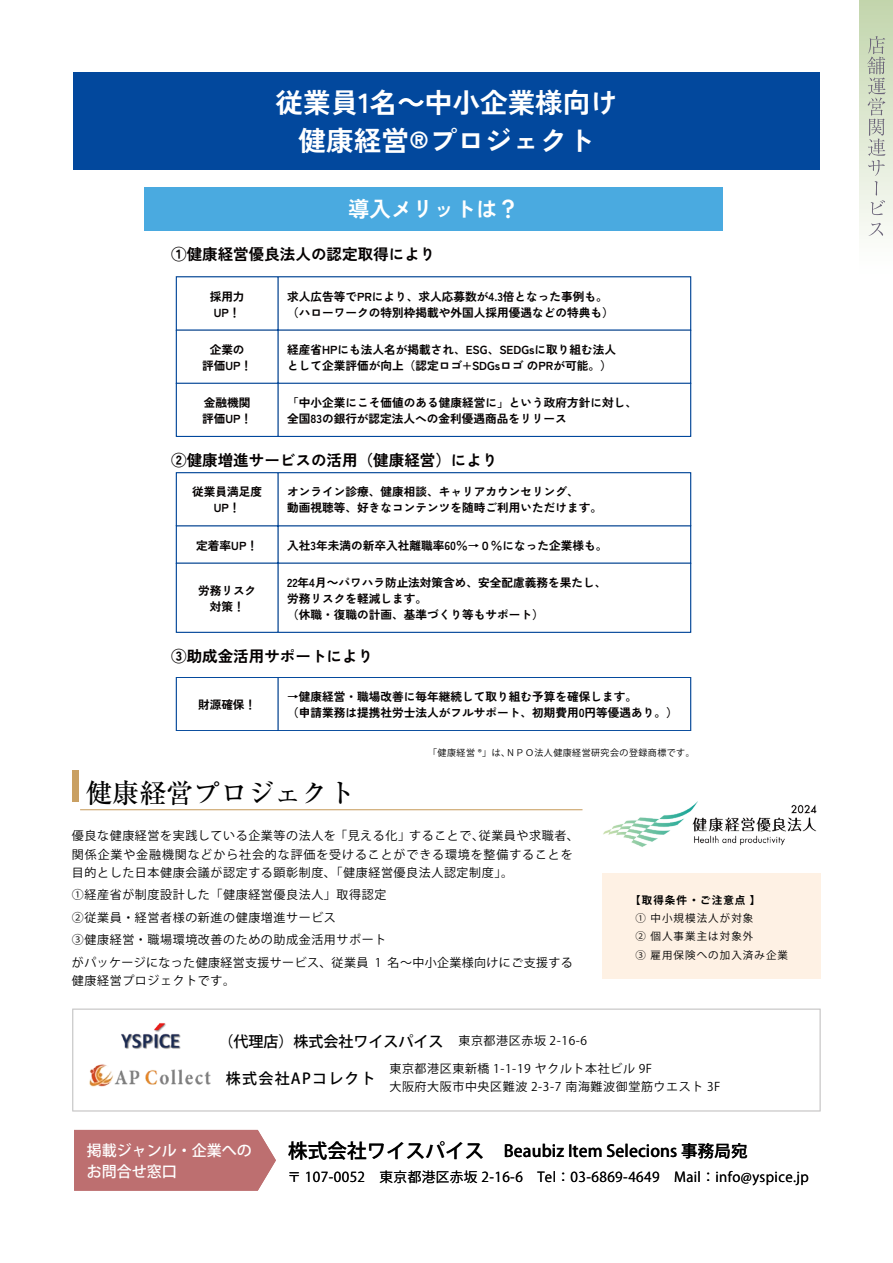
<style>
.page{position:relative;width:893px;height:1263px;background:#fff}
.page>*{position:absolute;margin:0;border:0;box-sizing:border-box;transform-origin:0 0}
.t1{font:700 27.6px/38.5px "Zen Kaku Gothic New";color:#fff;text-align:center}
.t2{font:500 27px "Ryumin Pro";color:#000}
.t3{font:700 21.45px "Zen Kaku Gothic New";color:#fff}
.t4{font:500 16.5px "Koz Go Pr 6 N";letter-spacing:.005em;color:#000}
.t5{font:700 15.6px "Zen Kaku Gothic New";color:#040000}
.t6{font:500 15px "Koz Go Pr 6 N";color:#000}
.t7{font:500 15px/21.3px "Koz Go Pr 6 N";color:#fff}
.t8{font:500 15px "Koz Go Pr 6 N";letter-spacing:.085em;color:#000}
.t9{font:13.65px "Koz Go Pr 6 N";letter-spacing:.03em;color:#000}
.t10{font:12px/18.3px "Koz Go Pr 6 N";letter-spacing:.05em;color:#000}
.t11{font:700 11.7px/16px "Zen Kaku Gothic New";color:#040000}
.t12{font:10.5px/18.3px "Koz Go Pr 6 N";letter-spacing:.1em;color:#000}
.t13{font:700 10.5px "Koz Go Pr 6 N";letter-spacing:.1em;color:#000}
.t14{font:9px "Koz Go Pr 6 N";letter-spacing:.05em;color:#000}
.s1{font-weight:400;font-size:12px}
.s2{font-size:19.5px}
</style>
<div class="page">
<div style="left:603px;top:873px;width:218px;height:105px;background:#fef1e4"></div>
<hr style="left:80px;top:809px;width:502px;height:1px;background:#c9a063">
<div style="left:72px;top:770px;width:6px;height:32px;background:#c9a063"></div>
<svg style="left:72px;top:1008px;width:749px;height:103px"></svg>
<div style="left:73px;top:72px;width:747px;height:98px;background:#02489d"></div>
<svg style="left:398px;top:98px;width:26px;height:8px"></svg>
<img style="left:603px;top:801px;width:214px;height:46px">
<div style="left:144px;top:187px;width:579px;height:44px;background:#4aaae0"></div>
<hr style="left:176px;top:277px;width:1px;height:159px;background:#02489d">
<hr style="left:277px;top:277px;width:2px;height:159px;background:#02489d">
<hr style="left:690px;top:277px;width:1px;height:159px;background:#02489d">
<hr style="left:176px;top:276px;width:515px;height:1px;background:#02489d">
<hr style="left:176px;top:329px;width:515px;height:2px;background:#02489d">
<hr style="left:176px;top:383px;width:515px;height:1px;background:#02489d">
<hr style="left:176px;top:436px;width:515px;height:1px;background:#02489d">
<svg style="left:327px;top:580px;width:11px;height:4px"></svg>
<hr style="left:176px;top:473px;width:1px;height:159px;background:#02489d">
<hr style="left:277px;top:473px;width:2px;height:159px;background:#02489d">
<hr style="left:690px;top:473px;width:1px;height:159px;background:#02489d">
<hr style="left:176px;top:472px;width:515px;height:1px;background:#02489d">
<hr style="left:176px;top:525px;width:515px;height:1px;background:#02489d">
<hr style="left:176px;top:562px;width:515px;height:2px;background:#02489d">
<hr style="left:176px;top:632px;width:515px;height:1px;background:#02489d">
<hr style="left:176px;top:678px;width:1px;height:52px;background:#02489d">
<hr style="left:277px;top:678px;width:2px;height:52px;background:#02489d">
<hr style="left:690px;top:678px;width:1px;height:52px;background:#02489d">
<hr style="left:176px;top:677px;width:515px;height:1px;background:#02489d">
<hr style="left:176px;top:730px;width:515px;height:1px;background:#02489d">
<img style="left:83px;top:1061px;width:137px;height:29px">
<img style="left:120px;top:1022px;width:63px;height:30px">
<div style="left:74px;top:1130px;width:202px;height:61px;background:#bd6f70"></div>
<div style="left:859px;top:0;width:34px;height:275px;background:linear-gradient(to bottom,#c2d5ac,#fff)"></div>
<svg style="left:867px;top:36px;width:19px;height:200px;background:#ced5c7"></svg>
<h1 class="t1" style="left:276px;top:83px;width:344px">従業員1名 中小企業様向け健康経営®プロジェクト</h1>
<h3 class="t3" style="left:348px;top:196px;width:173px">導入メリットは？</h3>
<h3 class="t5" style="left:171px;top:244px;width:266px">①健康経営優良法人の認定取得により</h3>
<p class="t11" style="left:210px;top:288px;width:36px;text-align:center">採用力<br>UP！</p>
<p class="t11" style="left:287px;top:288px;width:328px">求人広告等でPRにより、求人応募数が4.3倍となった事例も。（ハローワークの特別枠掲載や外国人採用優遇などの特典も）</p>
<p class="t11" style="left:202px;top:341px;width:52px;text-align:center">企業の<br>評価UP！</p>
<p class="t11" style="left:287px;top:341px;width:330px">経産省HPにも法人名が掲載され、ESG、SEDGsに取り組む法人として企業評価が向上（認定ロゴ+SDGsロゴのPRが可能。）</p>
<p class="t11" style="left:202px;top:394px;width:52px">金融機関評価UP！</p>
<p class="t11" style="left:287px;top:394px;width:351px">「中小企業にこそ価値のある健康経営に」という政府方針に対し、全国83の銀行が認定法人への金利優遇商品をリリース</p>
<h3 class="t5" style="left:171px;top:450px;width:328px">②健康増進サービスの活用（健康経営）により</h3>
<p class="t11" style="left:192px;top:484px;width:71px;text-align:center">従業員満足度<br>UP！</p>
<p class="t11" style="left:287px;top:484px;width:316px">オンライン診療、健康相談、キャリアカウンセリング、<br>動画視聴等、好きなコンテンツを随時ご利用いただけます。</p>
<p class="t11" style="left:196px;top:537px;width:63px">定着率UP！</p>
<p class="t11" style="left:287px;top:537px;width:322px">入社3年未満の新卒入社離職率60％→０％になった企業様も。</p>
<p class="t11" style="left:198px;top:582px;width:60px;text-align:center">労務リスク対策！</p>
<p class="t11" style="left:287px;top:574px;width:321px">22年4月 パワハラ防止法対策含め、安全配慮義務を果たし、労務リスクを軽減します。<br>（休職・復職の計画、基準づくり等もサポート）</p>
<h3 class="t5" style="left:171px;top:646px;width:204px">③助成金活用サポートにより</h3>
<p class="t11" style="left:198px;top:696px;width:60px">財源確保！</p>
<p class="t11" style="left:287px;top:688px;width:392px">→健康経営・職場改善に毎年継続して取り組む予算を確保します。<br>（申請業務は提携社労士法人がフルサポート、初期費用0円等優遇あり。）</p>
<p class="t14" style="left:428px;top:748px;width:268px">「健康経営 ®」は、ＮＰＯ法人健康経営研究会の登録商標です。</p>
<h2 class="t2" style="left:85px;top:772px;width:271px">健康経営プロジェクト</h2>
<p class="t10" style="left:72px;top:827px;width:508px">優良な健康経営を実践している企業等の法人を「見える化」することで、従業員や求職者、関係企業や金融機関などから社会的な評価を受けることができる環境を整備することを目的とした日本健康会議が認定する顕彰制度、「健康経営優良法人認定制度」。</p>
<p class="t10" style="left:72px;top:884px;width:502px;line-height:22.5px">①経産省が制度設計した「健康経営優良法人」取得認定<br>②従業員・経営者様の新進の健康増進サービス<br>③健康経営・職場環境改善のための助成金活用サポート<br>がパッケージになった健康経営支援サービス、従業員 1 名～中小企業様向けにご支援する</p>
<p class="t10" style="left:72px;top:972px;width:165px">健康経営プロジェクトです。</p>
<p class="t6" style="left:218px;top:1033px;width:370px">（代理店）株式会社ワイスパイス <span class="s1">東京都港区赤坂 2-16-6</span></p>
<p class="t13" style="left:630px;top:894px;width:132px">【取得条件 ・ご注意点 】</p>
<p class="t12" style="left:635px;top:909px;width:154px">① 中小規模法人が対象<br>② 個人事業主は対象外<br>③ 雇用保険への加入済み企業</p>
<p class="t8" style="left:226px;top:1069px;width:151px">株式会社APコレクト</p>
<p class="t10" style="left:389px;top:1060px;width:333px">東京都港区東新橋 1-1-19 ヤクルト本社ビル 9F<br>大阪府大阪市中央区難波 2-3-7 南海難波御堂筋ウエスト 3F</p>
<p class="t7" style="left:87px;top:1140px;width:166px">掲載ジャンル・企業へのお問合せ窓口</p>
<h3 class="t4" style="left:288px;top:1141px;width:461px"><span class="s2">株式会社ワイスパイス　</span>Beaubiz Item Selecions 事務局宛</h3>
<p class="t9" style="left:287px;top:1169px;width:523px">〒 107-0052　東京都港区赤坂 2-16-6　Tel：03-6869-4649　Mail：info@yspice.jp</p>
</div>
